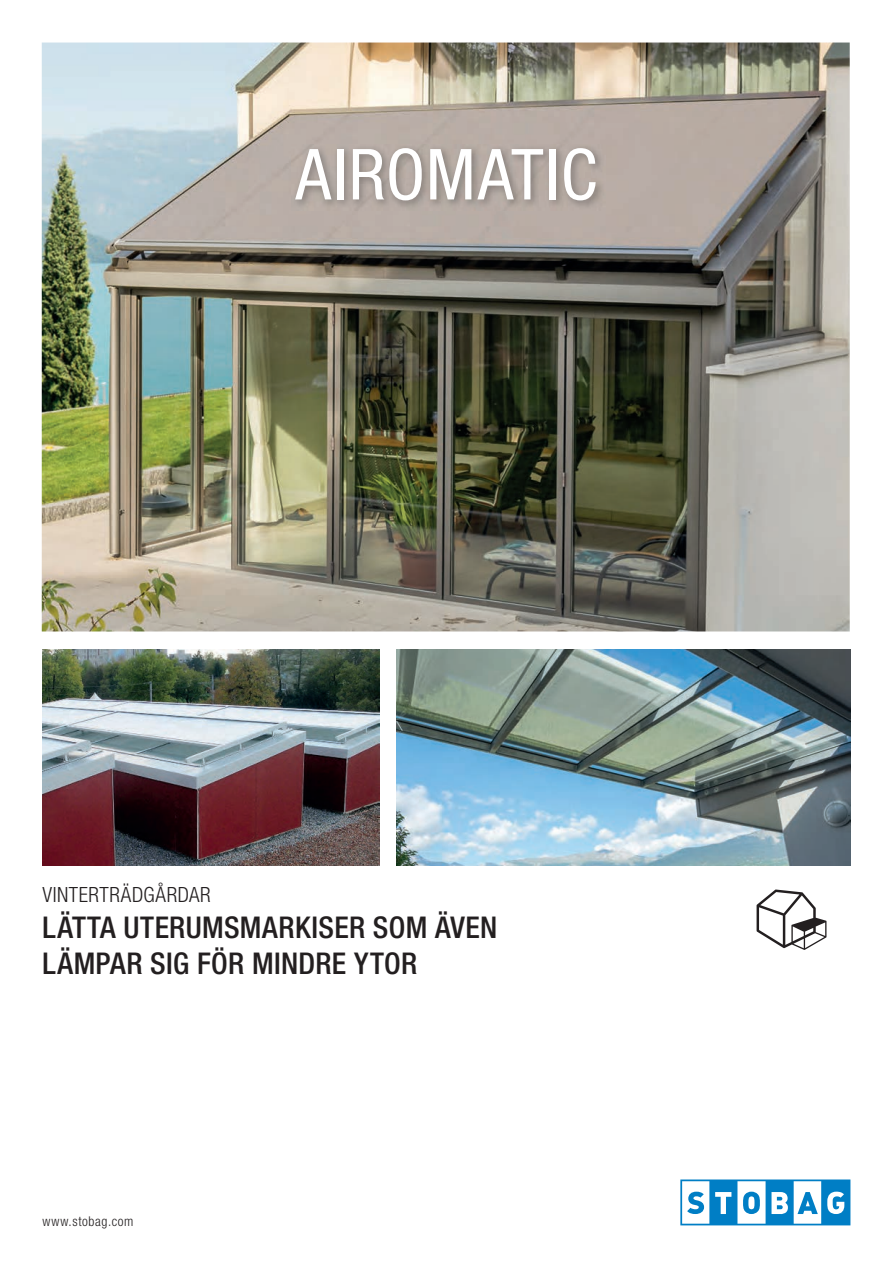
<style>
.page{position:relative;width:893px;height:1263px;background:#fff}
.page>*{position:absolute;margin:0;border:0;box-sizing:border-box;transform-origin:0 0}
.t1{font:condensed 70.5px "Helvetica Neue LT Pro";letter-spacing:.015em;color:#fff}
.t2{font:500 condensed 30px/36px "Helvetica Neue LT Pro";letter-spacing:.01em;color:#231f20}
.t3{font:300 condensed 21px "Helvetica Neue LT Pro";letter-spacing:.03em;color:#231f20}
.t4{font:300 condensed 13.5px "Helvetica Neue LT Pro";letter-spacing:.05em;color:#231f20}
</style>
<div class="page">
<svg style="left:680px;top:1179px;width:170px;height:46px"></svg>
<img style="left:42px;top:43px;width:808px;height:588px">
<img style="left:43px;top:649px;width:336px;height:216px">
<img style="left:396px;top:649px;width:454px;height:216px">
<svg style="left:757px;top:889px;width:69px;height:61px"></svg>
<img style="left:292px;top:144px;width:313px;height:66px">
<h1 class="t1" style="left:296px;top:134px;width:303px">AIROMATIC</h1>
<p class="t3" style="left:43px;top:882px;width:170px">VINTERTRÄDGÅRDAR</p>
<p class="t2" style="left:43px;top:908px;width:456px">LÄTTA UTERUMSMARKISER SOM ÄVEN<br>LÄMPAR SIG FÖR MINDRE YTOR</p>
<p class="t4" style="left:43px;top:1213px;width:92px">www.stobag.com</p>
</div>
